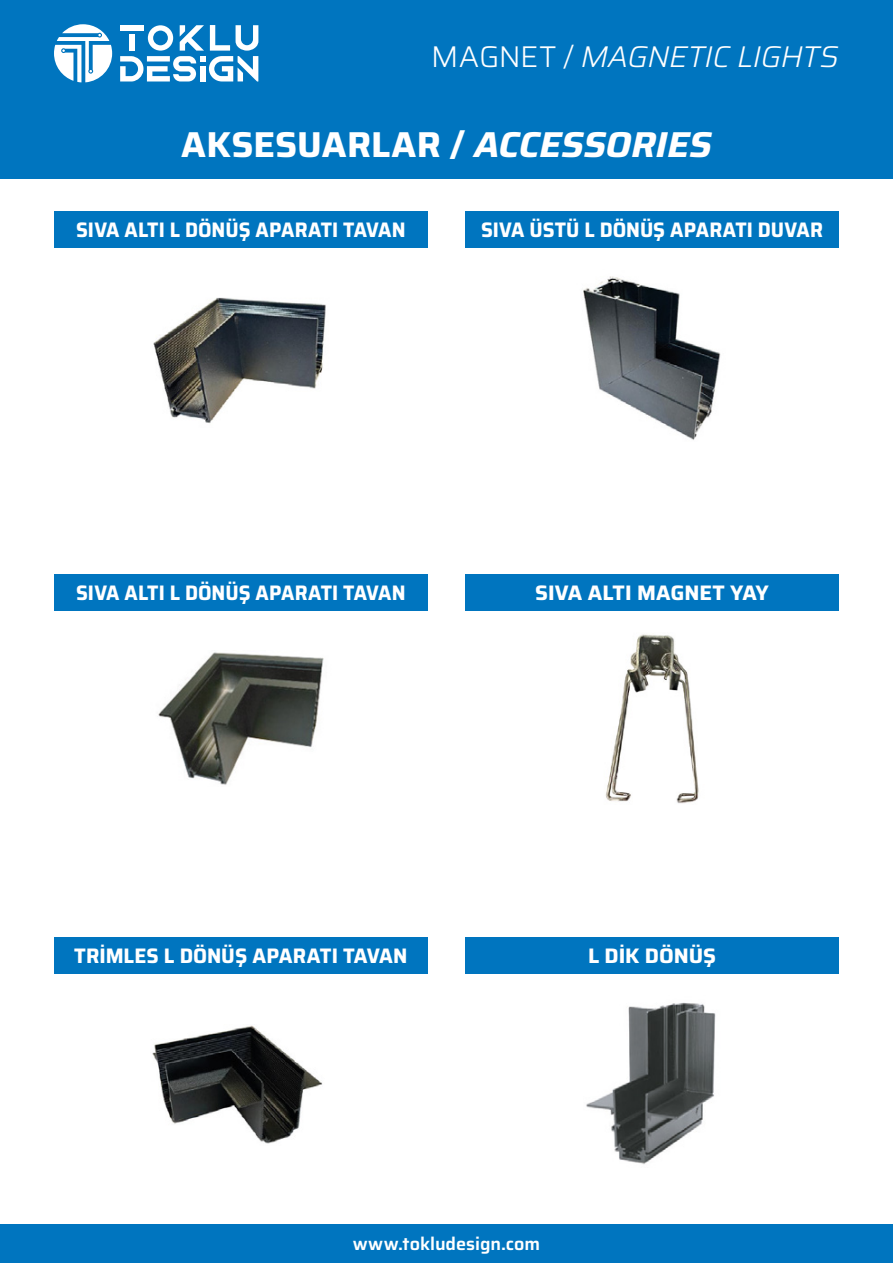
<style>
.page{position:relative;width:893px;height:1263px;background:#fff}
.page>*{position:absolute;margin:0;border:0;box-sizing:border-box;transform-origin:0 0}
.t1{font:700 36px "Saira";letter-spacing:.005em;color:#fff}
.t2{font:italic 300 30px "Saira";letter-spacing:-.015em;color:#fff}
.t3{font:700 21px "Saira";color:#fff;scale:.92 1}
.t4{font:700 21px "Saira";color:#fff}
.t5{font:700 21px "Saira";color:#fff;scale:.95 1}
.t6{font:600 18px "Saira";color:#fff}
.s1{font-style:normal}
.s2{font-style:italic}
</style>
<div class="page">
<div style="left:0;top:1225px;width:893px;height:38px;background:#0075bf"></div>
<div style="left:0;top:0;width:893px;height:107px;background:#0075bf"></div>
<svg style="left:54px;top:24px;width:58px;height:58px"></svg>
<svg style="left:120px;top:25px;width:138px;height:56px"></svg>
<div style="left:200px;top:66px;width:5px;height:15px;background:#fff"></div>
<div style="left:0;top:107px;width:893px;height:72px;background:#0075bf"></div>
<div style="left:54px;top:211px;width:374px;height:36px;background:#0075bf"></div>
<div style="left:54px;top:574px;width:374px;height:36px;background:#0075bf"></div>
<div style="left:54px;top:936px;width:374px;height:37px;background:#0075bf"></div>
<div style="left:465px;top:211px;width:374px;height:36px;background:#0075bf"></div>
<div style="left:465px;top:574px;width:374px;height:36px;background:#0075bf"></div>
<div style="left:465px;top:936px;width:374px;height:37px;background:#0075bf"></div>
<img style="left:158px;top:652px;width:166px;height:133px">
<img style="left:583px;top:276px;width:138px;height:164px">
<img style="left:586px;top:1002px;width:130px;height:163px">
<img style="left:152px;top:1025px;width:170px;height:119px">
<img style="left:153px;top:297px;width:173px;height:126px">
<img style="left:605px;top:634px;width:94px;height:170px">
<p class="t2" style="left:431px;top:32px;width:409px"><span class="s1">MAGNET /</span> MAGNETIC LIGHTS</p>
<p class="t1" style="left:181px;top:115px;width:532px">AKSESUARLAR / <span class="s2">ACCESSORIES</span></p>
<p class="t3" style="left:76px;top:213px;width:360px">SIVA ALTI L DÖNÜŞ APARATI TAVAN</p>
<p class="t3" style="left:481px;top:213px;width:373px">SIVA ÜSTÜ L DÖNÜŞ APARATI DUVAR</p>
<p class="t3" style="left:76px;top:575px;width:360px">SIVA ALTI L DÖNÜŞ APARATI TAVAN</p>
<p class="t4" style="left:535px;top:575px;width:235px">SIVA ALTI MAGNET YAY</p>
<p class="t5" style="left:74px;top:938px;width:352px">TRİMLES L DÖNÜŞ APARATI TAVAN</p>
<p class="t4" style="left:588px;top:938px;width:130px">L DİK DÖNÜŞ</p>
<p class="t6" style="left:353px;top:1229px;width:189px">www.tokludesign.com</p>
</div>
